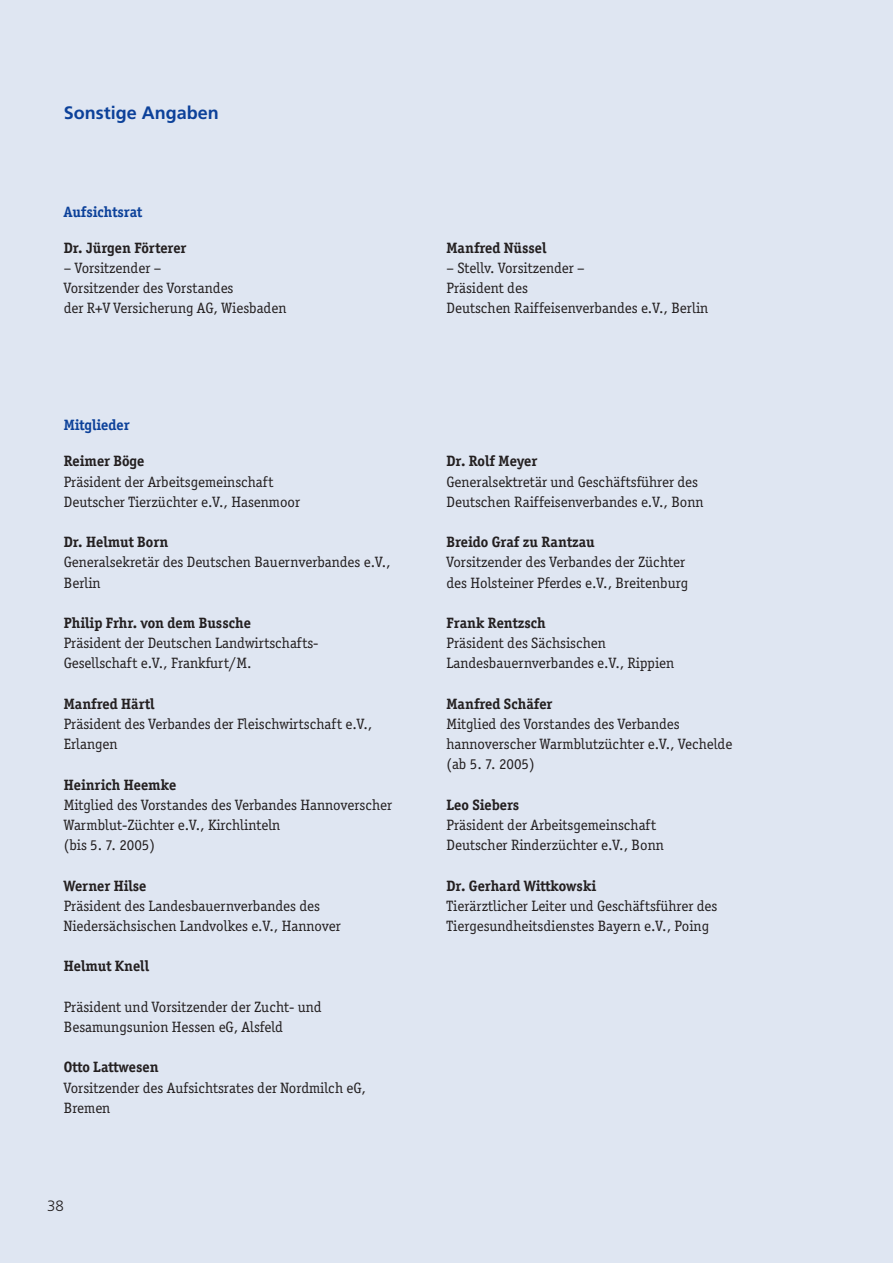
<style>
.page{position:relative;width:893px;height:1263px;background:#dfe6f2}
.page>*{position:absolute;margin:0;border:0;box-sizing:border-box;transform-origin:0 0}
.t1{font:700 18px "Frutiger LT";color:#0c419a}
.t2{font:15px/20.2px "Officina Ser ITC";color:#231f20}
.t3{font:700 15px "Officina Ser ITC";color:#231f20}
.t4{font:700 15px "Officina Ser ITC";color:#0c419a}
.t5{font:300 15px "Frutiger LT";color:#231f20}
</style>
<div class="page">
<p class="t1" style="left:64px;top:105px;width:157px">Sonstige Angaben</p>
<p class="t4" style="left:64px;top:203px;width:80px">Aufsichtsrat</p>
<p class="t3" style="left:64px;top:239px;width:124px">Dr. Jürgen Förterer</p>
<p class="t2" style="left:64px;top:258px;width:224px">– Vorsitzender –<br>Vorsitzender des Vorstandes<br>der R+V Versicherung AG, Wiesbaden</p>
<p class="t4" style="left:64px;top:416px;width:67px">Mitglieder</p>
<p class="t3" style="left:64px;top:452px;width:82px">Reimer Böge</p>
<p class="t2" style="left:64px;top:471px;width:238px">Präsident der Arbeitsgemeinschaft<br>Deutscher Tierzüchter e.V., Hasenmoor</p>
<p class="t3" style="left:64px;top:533px;width:106px">Dr. Helmut Born</p>
<p class="t2" style="left:64px;top:552px;width:328px">Generalsekretär des Deutschen Bauernverbandes e.V.,<br>Berlin</p>
<p class="t3" style="left:64px;top:614px;width:189px">Philip Frhr. von dem Bussche</p>
<p class="t2" style="left:64px;top:633px;width:256px">Präsident der Deutschen Landwirtschafts-<br>Gesellschaft e.V., Frankfurt/M.</p>
<p class="t3" style="left:64px;top:695px;width:92px">Manfred Härtl</p>
<p class="t2" style="left:64px;top:714px;width:310px">Präsident des Verbandes der Fleischwirtschaft e.V.,<br>Erlangen</p>
<p class="t3" style="left:64px;top:776px;width:114px">Heinrich Heemke</p>
<p class="t2" style="left:64px;top:794px;width:330px">Mitglied des Vorstandes des Verbandes Hannoverscher<br>Warmblut-Züchter e.V., Kirchlinteln<br>(bis 5. 7. 2005)</p>
<p class="t3" style="left:64px;top:876px;width:84px">Werner Hilse</p>
<p class="t2" style="left:64px;top:895px;width:278px">Präsident des Landesbauernverbandes des<br>Niedersächsischen Landvolkes e.V., Hannover</p>
<p class="t3" style="left:64px;top:957px;width:87px">Helmut Knell</p>
<p class="t2" style="left:64px;top:996px;width:259px">Präsident und Vorsitzender der Zucht- und<br>Besamungsunion Hessen eG, Alsfeld</p>
<p class="t3" style="left:64px;top:1058px;width:96px">Otto Lattwesen</p>
<p class="t2" style="left:64px;top:1077px;width:304px">Vorsitzender des Aufsichtsrates der Nordmilch eG,<br>Bremen</p>
<p class="t5" style="left:47px;top:1200px;width:18px">38</p>
<p class="t3" style="left:446px;top:239px;width:102px">Manfred Nüssel</p>
<p class="t2" style="left:446px;top:258px;width:263px">– Stellv. Vorsitzender –<br>Präsident des<br>Deutschen Raiffeisenverbandes e.V., Berlin</p>
<p class="t3" style="left:446px;top:452px;width:92px">Dr. Rolf Meyer</p>
<p class="t2" style="left:446px;top:471px;width:259px">Generalsektretär und Geschäftsführer des<br>Deutschen Raiffeisenverbandes e.V., Bonn</p>
<p class="t3" style="left:446px;top:533px;width:150px">Breido Graf zu Rantzau</p>
<p class="t2" style="left:446px;top:552px;width:243px">Vorsitzender des Verbandes der Züchter des Holsteiner Pferdes e.V., Breitenburg</p>
<p class="t3" style="left:446px;top:614px;width:101px">Frank Rentzsch</p>
<p class="t2" style="left:446px;top:633px;width:229px">Präsident des Sächsischen<br>Landesbauernverbandes e.V., Rippien</p>
<p class="t3" style="left:446px;top:695px;width:107px">Manfred Schäfer</p>
<p class="t2" style="left:446px;top:714px;width:287px">Mitglied des Vorstandes des Verbandes hannoverscher Warmblutzüchter e.V., Vechelde (ab 5. 7. 2005)</p>
<p class="t3" style="left:446px;top:796px;width:74px">Leo Siebers</p>
<p class="t2" style="left:446px;top:815px;width:219px">Präsident der Arbeitsgemeinschaft<br>Deutscher Rinderzüchter e.V., Bonn</p>
<p class="t3" style="left:446px;top:876px;width:151px">Dr. Gerhard Wittkowski</p>
<p class="t2" style="left:446px;top:895px;width:272px">Tierärztlicher Leiter und Geschäftsführer des<br>Tiergesundheitsdienstes Bayern e.V., Poing</p>
</div>
